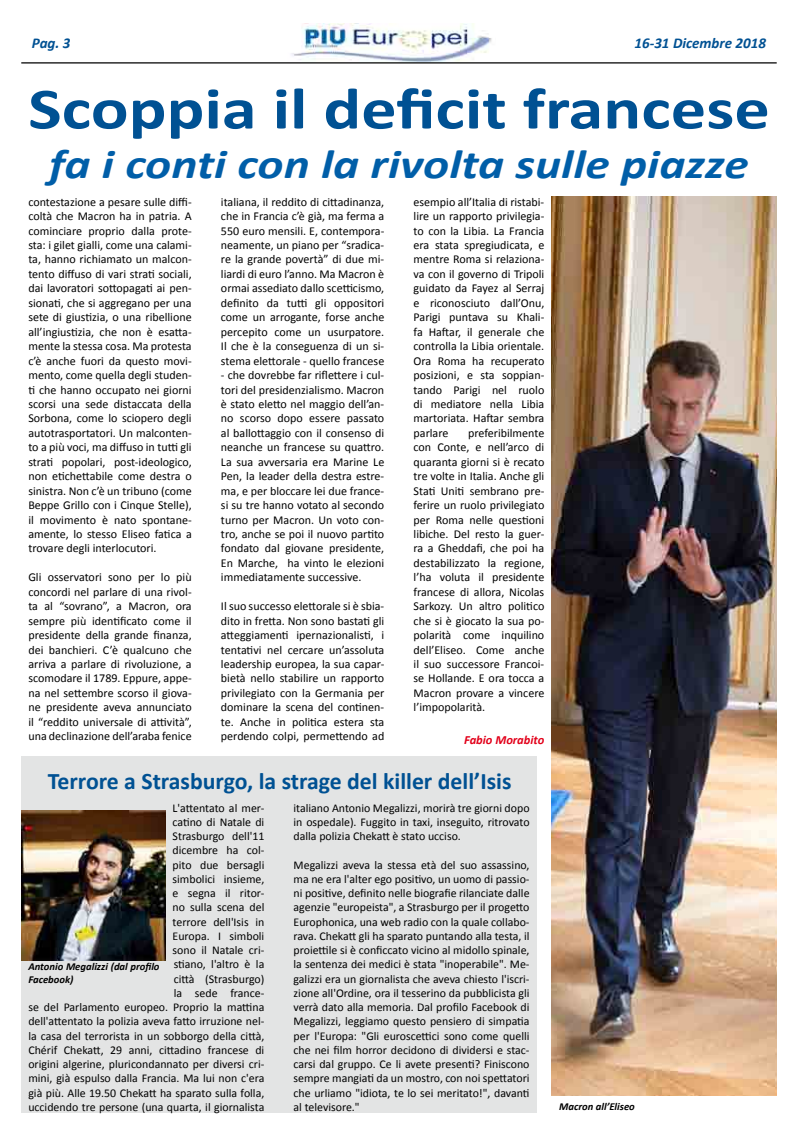
<style>
.page{position:relative;width:798px;height:1134px;background:#fff}
.page>*{position:absolute;margin:0;border:0;box-sizing:border-box;transform-origin:0 0}
.t1{font:700 58.75px "Calibri";color:#005193;scale:1.2 1}
.t2{font:italic 700 41.25px "Calibri";letter-spacing:-.005em;color:#005ea8;scale:1.2 1}
.t3{font:700 23.75px "Calibri";color:#005193}
.t4{font:italic 700 15px "Calibri";color:#005193}
.t5{font:italic 700 12.5px "Calibri";color:#e2001a}
.t6{font:12px/14.5px "Calibri";color:#000;text-align:justify}
.t7{font:11.88px/14.2px "Calibri";color:#000;text-align:justify}
.t8{font:italic 700 10.62px/12.8px "Calibri";color:#000}
</style>
<div class="page">
<img style="left:291px;top:24px;width:201px;height:38px">
<hr style="left:21px;top:62px;width:755px;height:2px;background:#000">
<div style="left:21px;top:756px;width:515px;height:357px;background:#e3e4e4"></div>
<img style="left:551px;top:197px;width:225px;height:898px">
<img style="left:21px;top:811px;width:144px;height:150px">
<p class="t4" style="left:32px;top:33px;width:40px">Pag. 3</p>
<p class="t4" style="left:634px;top:33px;width:133px">16-31 Dicembre 2018</p>
<h1 class="t1" style="left:28px;top:71px;width:619px">Scoppia il deficit francese</h1>
<h2 class="t2" style="left:49px;top:138px;width:584px">fa i conti con la rivolta sulle piazze</h2>
<p class="t6" style="left:28px;top:194px;width:165px">contestazione a pesare sulle diffi&shy;coltà che Macron ha in patria. A cominciare proprio dalla prote&shy;sta: i gilet gialli, come una calami&shy;ta, hanno richiamato un malcon&shy;tento diffuso di vari strati sociali, dai lavoratori sottopagati ai pen&shy;sionati, che si aggregano per una sete di giustizia, o una ribellione all’ingiustizia, che non è esatta&shy;mente la stessa cosa. Ma protesta c’è anche fuori da questo movi&shy;mento, come quella degli studen&shy;ti che hanno occupato nei giorni scorsi una sede distaccata della Sorbona, come lo sciopero degli autotrasportatori. Un malconten&shy;to a più voci, ma diffuso in tutti gli strati popolari, post-ideologico, non etichettabile come destra o sinistra. Non c’è un tribuno (come Beppe Grillo con i Cinque Stelle), il movimento è nato spontane&shy;amente, lo stesso Eliseo fatica a trovare degli interlocutori.</p>
<p class="t6" style="left:28px;top:570px;width:165px">Gli osservatori sono per lo più concordi nel parlare di una rivol&shy;ta al “sovrano”, a Macron, ora sempre più identificato come il presidente della grande finanza, dei banchieri. C’è qualcuno che arriva a parlare di rivoluzione, a scomodare il 1789. Eppure, appe&shy;na nel settembre scorso il giova&shy;ne presidente aveva annunciato il “reddito universale di attività”, una declinazione dell’araba fenice</p>
<p class="t6" style="left:413px;top:194px;width:132px">esempio all’Italia di ristabi&shy;lire un rapporto privilegia&shy;to con la Libia. La Francia era stata spregiudicata, e mentre Roma si relaziona&shy;va con il governo di Tripoli guidato da Fayez al Serraj e riconosciuto dall’Onu, Parigi puntava su Khali&shy;fa Haftar, il generale che controlla la Libia orientale.<br>Ora Roma ha recuperato posizioni, e sta soppian&shy;tando Parigi nel ruolo di mediatore nella Libia martoriata. Haftar sembra parlare</p>
<p class="t6" style="left:221px;top:194px;width:165px">italiana, il reddito di cittadinanza, che in Francia c’è già, ma ferma a 550 euro mensili. E, contempora&shy;neamente, un piano per “sradica&shy;re la grande povertà” di due mi&shy;liardi di euro l’anno. Ma Macron è ormai assediato dallo scetticismo, definito da tutti gli oppositori come un arrogante, forse anche percepito come un usurpatore.<br>Il che è la conseguenza di un si&shy;stema elettorale - quello francese</p>
<p class="t6" style="left:221px;top:368px;width:165px">- che dovrebbe far riflettere i cul&shy;tori del presidenzialismo. Macron è stato eletto nel maggio dell’an&shy;no scorso dopo essere passato al ballottaggio con il consenso di neanche un francese su quattro.<br>La sua avversaria era Marine Le Pen, la leader della destra estre&shy;ma, e per bloccare lei due france&shy;si su tre hanno votato al secondo turno per Macron. Un voto con&shy;tro, anche se poi il nuovo partito fondato dal giovane presidente, En Marche, ha vinto le elezioni immediatamente successive.</p>
<p class="t6" style="left:221px;top:599px;width:165px">Il suo successo elettorale si è sbia&shy;dito in fretta. Non sono bastati gli atteggiamenti ipernazionalisti, i tentativi nel cercare un’assoluta leadership europea, la sua capar&shy;bietà nello stabilire un rapporto privilegiato con la Germania per dominare la scena del continen&shy;te. Anche in politica estera sta perdendo colpi, permettendo ad</p>
<p class="t6" style="left:413px;top:426px;width:132px;text-indent:55px">preferibilmente con Conte, e nell’arco di quaranta giorni si è recato tre volte in Italia. Anche gli Stati Uniti sembrano pre&shy;ferire un ruolo privilegiato per Roma nelle questioni libiche. Del resto la guer&shy;ra a Gheddafi, che poi ha destabilizzato la regione, l’ha voluta il presidente francese di allora, Nicolas Sarkozy. Un altro politico che si è giocato la sua po&shy;polarità come inquilino dell’Eliseo. Come anche il suo successore Francoi&shy;se Hollande. E ora tocca a Macron provare a vincere l’impopolarità.</p>
<p class="t5" style="left:464px;top:732px;width:82px">Fabio Morabito</p>
<h3 class="t3" style="left:48px;top:765px;width:465px">Terrore a Strasburgo, la strage del killer dell’Isis</h3>
<p class="t7" style="left:28px;top:800px;width:237px;text-align:right">L'attentato al mer-<br>catino di Natale di<br>Strasburgo dell'11<br>dicembre ha col-<br>pito due bersagli<br>simbolici insieme,<br>e segna il ritor-<br>no sulla scena del<br>terrore dell'Isis in<br>Europa. I simboli<br>sono il Natale cri-<br>stiano, l'altro è la<br>città (Strasburgo)<br>la sede france-<br>se del Parlamento europeo. Proprio la mattina dell'attentato la polizia aveva fatto irruzione nel&shy;la casa del terrorista in un sobborgo della città,<br>Chérif Chekatt, 29 anni, cittadino francese di origini algerine, pluricondannato per diversi cri&shy;mini, già espulso dalla Francia. Ma lui non c'era già più. Alle 19.50 Chekatt ha sparato sulla folla, uccidendo tre persone (una quarta, il giornalista</p>
<p class="t7" style="left:293px;top:800px;width:237px">italiano Antonio Megalizzi, morirà tre giorni dopo in ospedale). Fuggito in taxi, inseguito, ritrovato dalla polizia Chekatt è stato ucciso.</p>
<p class="t7" style="left:293px;top:857px;width:237px">Megalizzi aveva la stessa età del suo assassino, ma ne era l'alter ego positivo, un uomo di passio&shy;ni positive, definito nelle biografie rilanciate dalle agenzie "europeista", a Strasburgo per il progetto Europhonica, una web radio con la quale collabo&shy;rava. Chekatt gli ha sparato puntando alla testa, il proiettile si è conficcato vicino al midollo spinale, la sentenza dei medici è stata "inoperabile". Me&shy;galizzi era un giornalista che aveva chiesto l'iscri&shy;zione all'Ordine, ora il tesserino da pubblicista gli verrà dato alla memoria. Dal profilo Facebook di Megalizzi, leggiamo questo pensiero di simpatia per l'Europa: "Gli euroscettici sono come quelli che nei film horror decidono di dividersi e stac&shy;carsi dal gruppo. Ce li avete presenti? Finiscono sempre mangiati da un mostro, con noi spettatori che urliamo "idiota, te lo sei meritato!", davanti al televisore."</p>
<p class="t8" style="left:28px;top:960px;width:133px">Antonio Megalizzi (dal profilo<br>Facebook)</p>
<p class="t8" style="left:559px;top:1100px;width:77px">Macron all’Eliseo</p>
</div>
